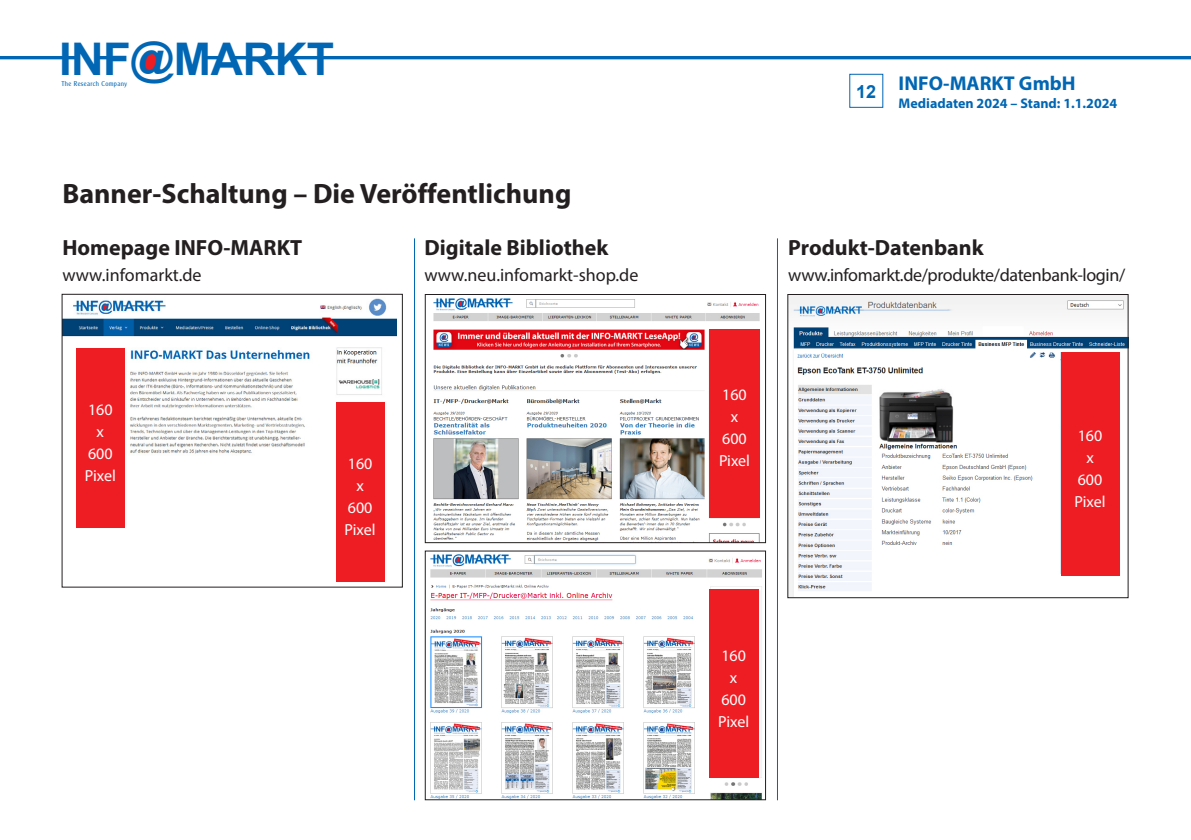
<style>
.page{position:relative;width:1191px;height:840px;background:#fff}
.page>*{position:absolute;margin:0;border:0;box-sizing:border-box;transform-origin:0 0}
.t1{font:700 45.2px "Arial";letter-spacing:-.005em;color:#0166b3}
.t2{font:700 28px "Myriad Pro";color:#231f20}
.t3{font:700 22px "Myriad Pro";color:#231f20}
.t4{font:700 20px "Myriad Pro";color:#0166b3}
.t5{font:18px "Myriad Pro";letter-spacing:-.015em;color:#231f20}
.t6{font:16px/22px "Myriad Pro";color:#fff;text-align:center}
.t7{font:700 14px "Myriad Pro";color:#0166b3}
.t8{font:6.8px "Cleargothic";letter-spacing:.06em;color:#0166b3;scale:.9 1}
.s1{font-size:45px}
</style>
<div class="page">
<div style="left:849px;top:74px;width:34px;height:34px;border:1px solid #0166b3"></div>
<hr style="left:414px;top:238px;width:1px;height:561px;background:#0166b3">
<hr style="left:777px;top:238px;width:1px;height:561px;background:#0166b3">
<hr style="left:0;top:56px;width:77px;height:3px;background:#0166b3">
<hr style="left:205px;top:56px;width:15px;height:3px;background:#0166b3">
<hr style="left:96px;top:56px;width:16px;height:3px;background:#0166b3">
<hr style="left:232px;top:56px;width:18px;height:3px;background:#0166b3">
<hr style="left:264px;top:56px;width:18px;height:3px;background:#0166b3">
<hr style="left:293px;top:56px;width:898px;height:3px;background:#0166b3">
<svg style="left:141px;top:52px;width:18px;height:21px"></svg>
<img style="left:433px;top:298px;width:327px;height:243px">
<div style="left:425px;top:294px;width:341px;height:249px;border:1px solid #231f20"></div>
<div style="left:709px;top:329px;width:51px;height:188px;background:#ee1d23"></div>
<img style="left:430px;top:554px;width:332px;height:243px">
<div style="left:425px;top:550px;width:341px;height:249px;border:1px solid #231f20"></div>
<div style="left:709px;top:589px;width:49px;height:188px;background:#ee1d23"></div>
<img style="left:64px;top:298px;width:332px;height:275px">
<div style="left:62px;top:294px;width:341px;height:293px;border:1px solid #231f20"></div>
<div style="left:76px;top:348px;width:48px;height:179px;background:#ee1d23"></div>
<div style="left:336px;top:402px;width:48px;height:179px;background:#ee1d23"></div>
<div style="left:172px;top:297px;width:142px;height:20px;background:#fff"></div>
<img style="left:789px;top:296px;width:337px;height:300px">
<div style="left:787px;top:294px;width:341px;height:304px;border:1px solid #231f20"></div>
<div style="left:1060px;top:351px;width:59px;height:224px;background:#ee1d23"></div>
<h1 class="t1" style="left:59px;top:27px;width:277px">INF<span class="s1">@</span>MARKT</h1>
<p class="t8" style="left:62px;top:79px;width:74px">The Research Company</p>
<h2 class="t2" style="left:62px;top:175px;width:510px">Banner-Schaltung – Die Veröffentlichung</h2>
<p class="t3" style="left:62px;top:233px;width:241px">Homepage INFO-MARKT</p>
<p class="t5" style="left:62px;top:263px;width:141px">www.infomarkt.de</p>
<p class="t6" style="left:85px;top:398px;width:32px">160 x<br>600<br>Pixel</p>
<p class="t6" style="left:345px;top:452px;width:32px">160 x<br>600<br>Pixel</p>
<p class="t3" style="left:424px;top:233px;width:185px">Digitale Bibliothek</p>
<p class="t5" style="left:424px;top:263px;width:216px">www.neu.infomarkt-shop.de</p>
<p class="t4" style="left:856px;top:70px;width:221px"><sub>12</sub> INFO-MARKT GmbH</p>
<p class="t7" style="left:898px;top:94px;width:220px">Mediadaten 2024 – Stand: 1.1.2024</p>
<p class="t3" style="left:788px;top:233px;width:197px">Produkt-Datenbank</p>
<p class="t5" style="left:788px;top:263px;width:338px">www.infomarkt.de/produkte/datenbank-login/</p>
<p class="t6" style="left:719px;top:383px;width:32px">160 x<br>600<br>Pixel</p>
<p class="t6" style="left:1074px;top:424px;width:32px">160 x<br>600<br>Pixel</p>
<p class="t6" style="left:718px;top:643px;width:32px">160 x<br>600<br>Pixel</p>
</div>
